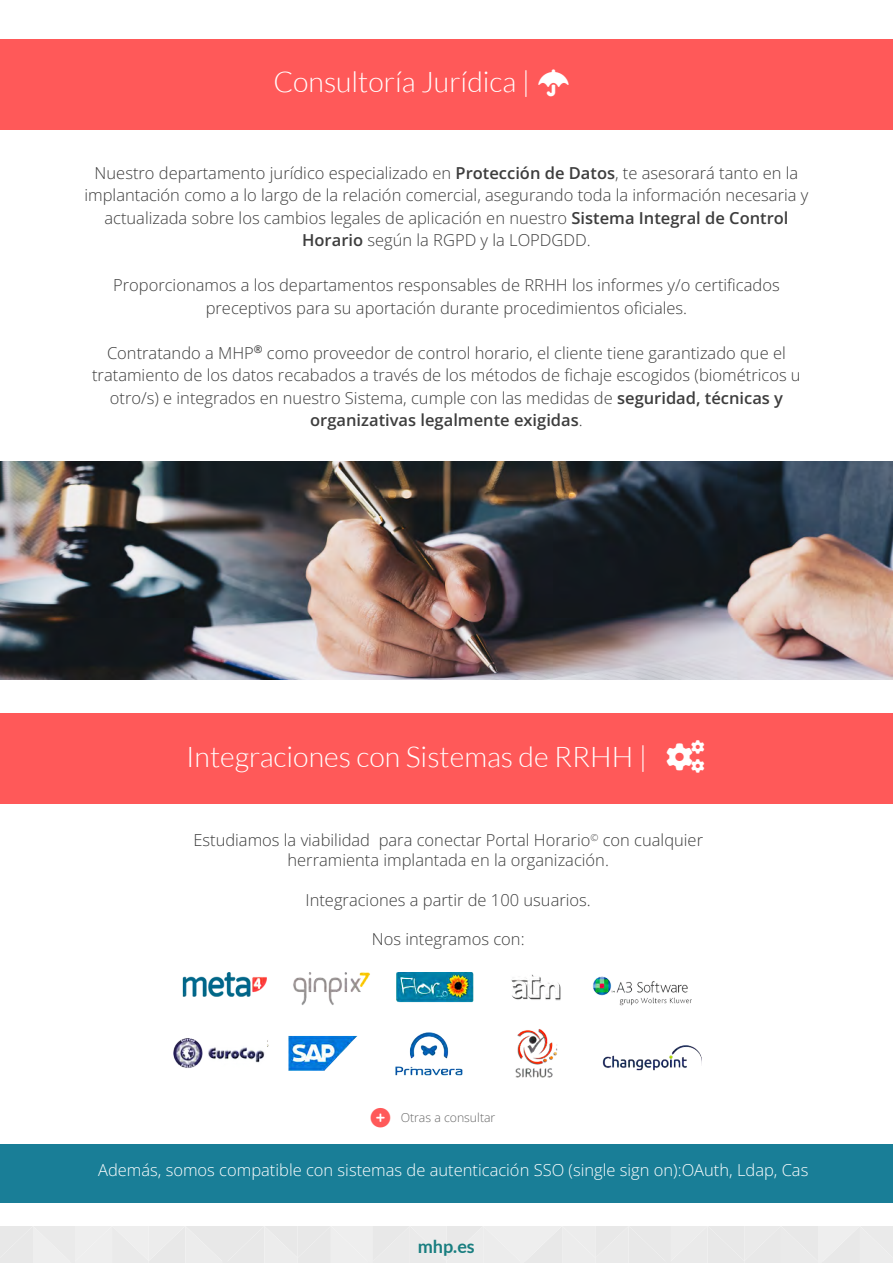
<style>
.page{position:relative;width:893px;height:1263px;background:#fff}
.page>*{position:absolute;margin:0;border:0;box-sizing:border-box;transform-origin:0 0}
.t1{font:300 28.5px "Lato";color:#fff}
.t2{font:700 18px "Lato";color:#197e80}
.t3{font:300 16.5px/22.5px "Open Sans";color:#3d3d3d;text-align:center}
.t4{font:300 16.5px "Open Sans";color:#fff}
.t5{font:300 12.3px "Open Sans";color:#666}
.s1{font-weight:600}
</style>
<div class="page">
<div style="left:0;top:1226px;width:893px;height:37px;background:#eaeaea"></div>
<img style="left:173px;top:973px;width:528px;height:104px">
<div style="left:0;top:1144px;width:893px;height:59px;background:#197e97"></div>
<div style="left:0;top:40px;width:893px;height:90px;background:#ff5959"></div>
<div style="left:0;top:713px;width:893px;height:91px;background:#ff5959"></div>
<img style="left:0;top:462px;width:893px;height:218px">
<h1 class="t1" style="left:273px;top:67px;width:258px">Consultoría Jurídica |</h1>
<p class="t3" style="left:84px;top:161px;width:725px">Nuestro departamento jurídico especializado en <span class="s1">Protección de Datos</span>, te asesorará tanto en la implantación como a lo largo de la relación comercial, asegurando toda la información necesaria y actualizada sobre los cambios legales de aplicación en nuestro <span class="s1">Sistema Integral de Control Horario</span> según la RGPD y la LOPDGDD.</p>
<p class="t3" style="left:113px;top:273px;width:668px">Proporcionamos a los departamentos responsables de RRHH los informes y/o certificados preceptivos para su aportación durante procedimientos oficiales.</p>
<p class="t3" style="left:92px;top:341px;width:710px">Contratando a MHP<sup>®</sup> como proveedor de control horario, el cliente tiene garantizado que el tratamiento de los datos recabados a través de los métodos de fichaje escogidos (biométricos u otro/s) e integrados en nuestro Sistema, cumple con las medidas de <span class="s1">seguridad, técnicas y organizativas legalmente exigidas</span>.</p>
<h1 class="t1" style="left:186px;top:741px;width:463px">Integraciones con Sistemas de RRHH |</h1>
<p class="t3" style="left:193px;top:830px;width:511px;line-height:19.8px">Estudiamos la viabilidad para conectar Portal Horario<sup>©</sup> con cualquier herramienta implantada en la organización.</p>
<p class="t3" style="left:306px;top:888px;width:287px">Integraciones a partir de 100 usuarios.</p>
<p class="t3" style="left:372px;top:927px;width:154px">Nos integramos con:</p>
<p class="t5" style="left:401px;top:1109px;width:96px">Otras a consultar</p>
<p class="t4" style="left:98px;top:1159px;width:712px">Además, somos compatible con sistemas de autenticación SSO (single sign on):OAuth, Ldap, Cas</p>
<p class="t2" style="left:418px;top:1236px;width:59px">mhp.es</p>
</div>
